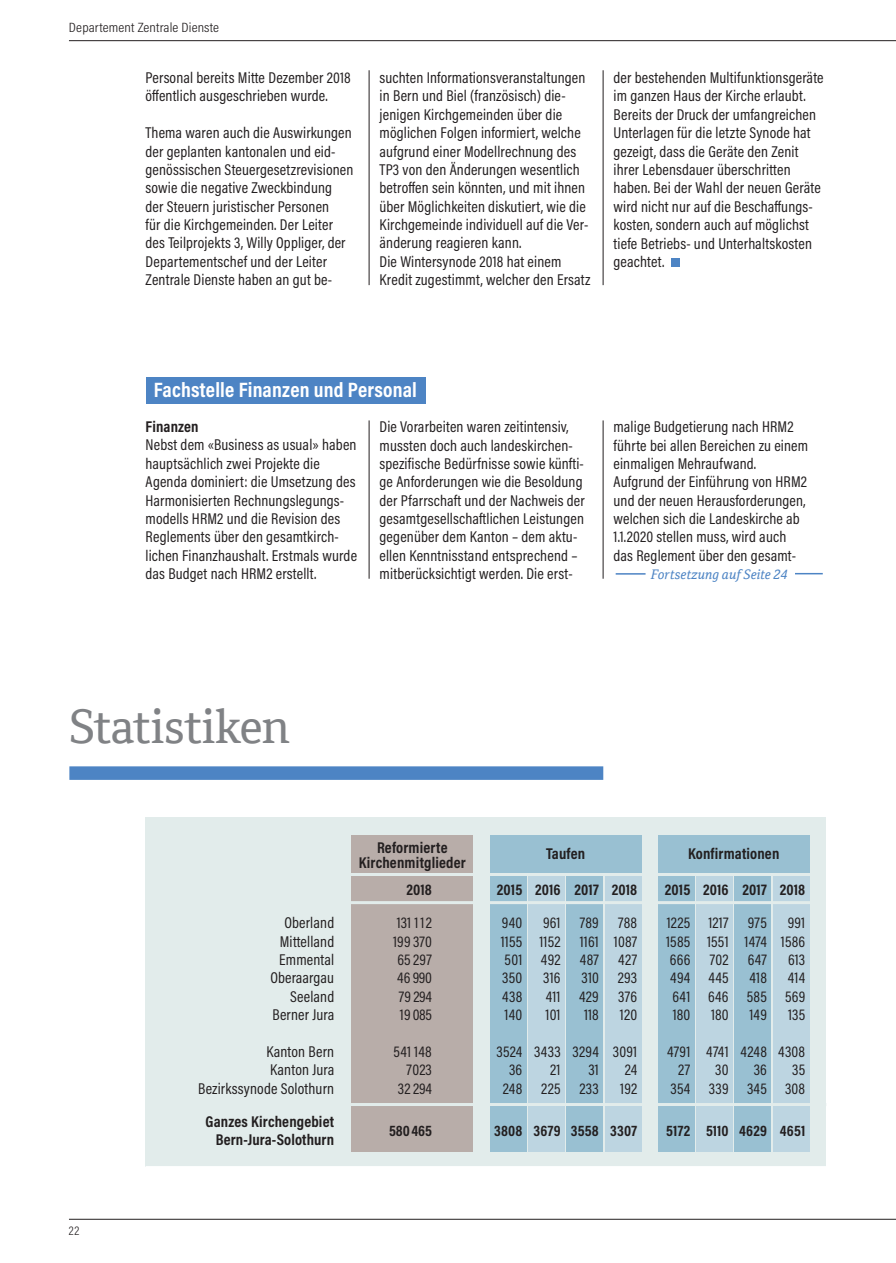
<style>
.page{position:relative;width:896px;height:1263px;background:#fff}
.page>*{position:absolute;margin:0;border:0;box-sizing:border-box;transform-origin:0 0}
.t1{font:46.5px "Cordale";letter-spacing:-.02em;color:#808285}
.t2{font:700 21px "Acumin Pro Cond";letter-spacing:.01em;color:#fff}
.t3{font:15.75px/18.3px "Acumin Pro Cond";letter-spacing:.01em;color:#231f20;text-align:right}
.t4{font:700 15.75px/18px "Acumin Pro Cond";letter-spacing:.01em;color:#231f20;text-align:right}
.t5{font:700 15.45px "Acumin Pro Cond";letter-spacing:.01em;color:#231f20}
.t6{font:300 13.5px "Acumin Pro Cond";letter-spacing:.01em;color:#231f20;scale:1.1 1}
.t7{font:italic 13.2px "Cordale";color:#4d84c4}
.t8{font:300 12.75px "Acumin Pro Cond";color:#231f20}
</style>
<div class="page">
<hr style="left:69px;top:1218px;width:826px;height:1px;background:#231f20">
<hr style="left:69px;top:40px;width:826px;height:1px;background:#231f20">
<div style="left:145px;top:816px;width:681px;height:349px;background:#e2eceb"></div>
<div style="left:351px;top:875px;width:122px;height:276px;background:#b8ada9"></div>
<div style="left:351px;top:835px;width:122px;height:37px;background:#b8ada9"></div>
<div style="left:490px;top:875px;width:36px;height:276px;background:#99c0d2"></div>
<div style="left:528px;top:875px;width:36px;height:276px;background:#bdd5e1"></div>
<div style="left:566px;top:875px;width:37px;height:276px;background:#99c0d2"></div>
<div style="left:605px;top:875px;width:36px;height:276px;background:#bdd5e1"></div>
<div style="left:490px;top:835px;width:151px;height:37px;background:#99c0d2"></div>
<div style="left:658px;top:875px;width:36px;height:276px;background:#99c0d2"></div>
<div style="left:696px;top:875px;width:36px;height:276px;background:#bdd5e1"></div>
<div style="left:734px;top:875px;width:36px;height:276px;background:#99c0d2"></div>
<div style="left:773px;top:875px;width:36px;height:276px;background:#bdd5e1"></div>
<div style="left:658px;top:835px;width:151px;height:37px;background:#99c0d2"></div>
<hr style="left:145px;top:1102px;width:681px;height:3px;background:#e2eceb">
<div style="left:69px;top:766px;width:534px;height:13px;background:#4d84c4"></div>
<div style="left:670px;top:258px;width:9px;height:9px;background:#4d84c4"></div>
<hr style="left:369px;top:70px;width:1px;height:215px;background:#231f20">
<hr style="left:602px;top:70px;width:1px;height:215px;background:#231f20">
<div style="left:145px;top:377px;width:280px;height:26px;background:#4d84c4"></div>
<hr style="left:369px;top:420px;width:1px;height:158px;background:#231f20">
<hr style="left:602px;top:420px;width:1px;height:158px;background:#231f20">
<hr style="left:615px;top:573px;width:30px;height:1px;background:#4d84c4">
<svg style="left:795px;top:573px;width:27px;height:1px"></svg>
<hr style="left:347px;top:901px;width:469px;height:3px;background:#e2eceb">
<p class="t6" style="left:69px;top:23px;width:138px">Departement Zentrale Dienste</p>
<p class="t3" style="left:145px;top:70px;width:207px;text-align:left">Personal bereits Mitte Dezember 2018 öffentlich ausgeschrieben wurde.</p>
<p class="t3" style="left:145px;top:125px;width:209px;text-align:left">Thema waren auch die Auswirkungen der geplanten kantonalen und eid&shy;genössischen Steuergesetzrevisionen sowie die negative Zweckbindung der Steuern juristischer Personen<br>für die Kirchgemeinden. Der Leiter des Teilprojekts 3, Willy Oppliger, der Departementschef und der Leiter Zentrale Dienste haben an gut be-</p>
<p class="t3" style="left:379px;top:70px;width:212px;text-align:left">suchten Informationsveranstaltungen in Bern und Biel (französisch) die&shy;jenigen Kirchgemeinden über die möglichen Folgen informiert, welche aufgrund einer Modellrechnung des TP3 von den Änderungen wesentlich betroffen sein könnten, und mit ihnen über Möglichkeiten diskutiert, wie die Kirchgemeinde individuell auf die Ver&shy;änderung reagieren kann.<br>Die Wintersynode 2018 hat einem Kredit zugestimmt, welcher den Ersatz</p>
<p class="t3" style="left:613px;top:70px;width:212px;text-align:left">der bestehenden Multifunktionsgeräte im ganzen Haus der Kirche erlaubt.<br>Bereits der Druck der umfangreichen Unterlagen für die letzte Synode hat gezeigt, dass die Geräte den Zenit ihrer Lebensdauer überschritten haben. Bei der Wahl der neuen Geräte wird nicht nur auf die Beschaffungs&shy;kosten, sondern auch auf möglichst tiefe Betriebs- und Unterhaltskosten geachtet.</p>
<h2 class="t2" style="left:154px;top:382px;width:265px">Fachstelle Finanzen und Personal</h2>
<p class="t4" style="left:145px;top:419px;width:55px">Finanzen</p>
<p class="t3" style="left:145px;top:437px;width:213px;text-align:left">Nebst dem «Business as usual» haben hauptsächlich zwei Projekte die Agenda dominiert: die Umsetzung des Harmonisierten Rechnungslegungs&shy;modells HRM2 und die Revision des Reglements über den gesamtkirch&shy;lichen Finanzhaushalt. Erstmals wurde das Budget nach HRM2 erstellt.</p>
<p class="t3" style="left:379px;top:419px;width:207px;text-align:left">Die Vorarbeiten waren zeitintensiv, mussten doch auch landeskirchen&shy;spezifische Bedürfnisse sowie künfti&shy;ge Anforderungen wie die Besoldung der Pfarrschaft und der Nachweis der gesamtgesellschaftlichen Leistungen gegenüber dem Kanton – dem aktu&shy;ellen Kenntnisstand entsprechend – mitberücksichtigt werden. Die erst-</p>
<p class="t3" style="left:613px;top:419px;width:196px;text-align:left">malige Budgetierung nach HRM2 führte bei allen Bereichen zu einem einmaligen Mehraufwand.<br>Aufgrund der Einführung von HRM2 und der neuen Herausforderungen, welchen sich die Landeskirche ab<br>1.1.2020 stellen muss, wird auch das Reglement über den gesamt-</p>
<p class="t7" style="left:651px;top:566px;width:138px">Fortsetzung auf Seite 24</p>
<h1 class="t1" style="left:69px;top:699px;width:222px">Statistiken</h1>
<p class="t8" style="left:69px;top:1225px;width:12px">22</p>
<p class="t3" style="left:270px;top:914px;width:65px">Oberland<br>Mittelland<br>Emmental<br>Oberaargau<br>Seeland<br>Berner Jura</p>
<p class="t3" style="left:198px;top:1043px;width:138px">Kanton Bern<br>Kanton Jura<br>Bezirkssynode Solothurn</p>
<p class="t4" style="left:205px;top:1113px;width:130px">Ganzes Kirchengebiet<br>Bern-Jura-Solothurn</p>
<p class="t4" style="left:359px;top:841px;width:108px;line-height:15px;text-align:center">Reformierte<br>Kirchenmitglieder</p>
<p class="t4" style="left:406px;top:881px;width:27px">2018</p>
<p class="t3" style="left:393px;top:914px;width:40px;text-align:center">131 112<br>199 370<br>65 297<br>46 990<br>79 294<br>19 085</p>
<p class="t3" style="left:393px;top:1043px;width:40px">541 148<br>7023<br>32 294</p>
<p class="t5" style="left:389px;top:1124px;width:44px">580 465</p>
<p class="t4" style="left:496px;top:881px;width:27px">2015</p>
<p class="t3" style="left:501px;top:914px;width:23px;text-align:justify">940<br>1155<br>501<br>350<br>438<br>140</p>
<p class="t3" style="left:496px;top:1043px;width:27px">3524<br>36<br>248</p>
<p class="t5" style="left:494px;top:1124px;width:30px">3808</p>
<p class="t4" style="left:546px;top:845px;width:40px">Taufen</p>
<p class="t4" style="left:535px;top:881px;width:27px">2016</p>
<p class="t3" style="left:539px;top:914px;width:22px;text-align:center">961<br>1152<br>492<br>316<br>411<br>101</p>
<p class="t3" style="left:534px;top:1043px;width:28px">3433<br>21<br>225</p>
<p class="t5" style="left:533px;top:1124px;width:28px">3679</p>
<p class="t4" style="left:574px;top:881px;width:26px">2017</p>
<p class="t3" style="left:579px;top:914px;width:21px;text-align:center">789<br>1161<br>487<br>310<br>429<br>118</p>
<p class="t3" style="left:572px;top:1043px;width:28px">3294<br>31<br>233</p>
<p class="t5" style="left:571px;top:1124px;width:30px">3558</p>
<p class="t4" style="left:611px;top:881px;width:27px">2018</p>
<p class="t3" style="left:614px;top:914px;width:25px;text-align:center">788<br>1087<br>427<br>293<br>376<br>120</p>
<p class="t3" style="left:620px;top:1043px;width:18px;text-align:justify;text-indent:-7px">3091<br>24<br>192</p>
<p class="t5" style="left:610px;top:1124px;width:28px">3307</p>
<p class="t4" style="left:688px;top:845px;width:93px">Konfirmationen</p>
<p class="t4" style="left:664px;top:881px;width:27px">2015</p>
<p class="t3" style="left:666px;top:914px;width:26px;text-align:center">1225<br>1585<br>666<br>494<br>641<br>180</p>
<p class="t3" style="left:667px;top:1043px;width:25px">4791<br>27<br>354</p>
<p class="t5" style="left:666px;top:1124px;width:26px">5172</p>
<p class="t4" style="left:703px;top:881px;width:27px">2016</p>
<p class="t3" style="left:707px;top:914px;width:23px;text-align:justify">1217<br>1551<br>702<br>445<br>646<br>180</p>
<p class="t3" style="left:706px;top:1043px;width:24px;text-align:center">4741<br>30<br>339</p>
<p class="t5" style="left:706px;top:1124px;width:24px">5110</p>
<p class="t4" style="left:742px;top:881px;width:26px">2017</p>
<p class="t3" style="left:744px;top:914px;width:24px;text-align:center">975<br>1474<br>647<br>418<br>585<br>149</p>
<p class="t3" style="left:740px;top:1043px;width:28px">4248<br>36<br>345</p>
<p class="t5" style="left:739px;top:1124px;width:29px">4629</p>
<p class="t4" style="left:779px;top:881px;width:27px">2018</p>
<p class="t3" style="left:780px;top:914px;width:26px;text-align:center">991<br>1586<br>613<br>414<br>569<br>135</p>
<p class="t3" style="left:778px;top:1043px;width:29px">4308<br>35<br>308</p>
<p class="t5" style="left:779px;top:1124px;width:27px">4651</p>
</div>
